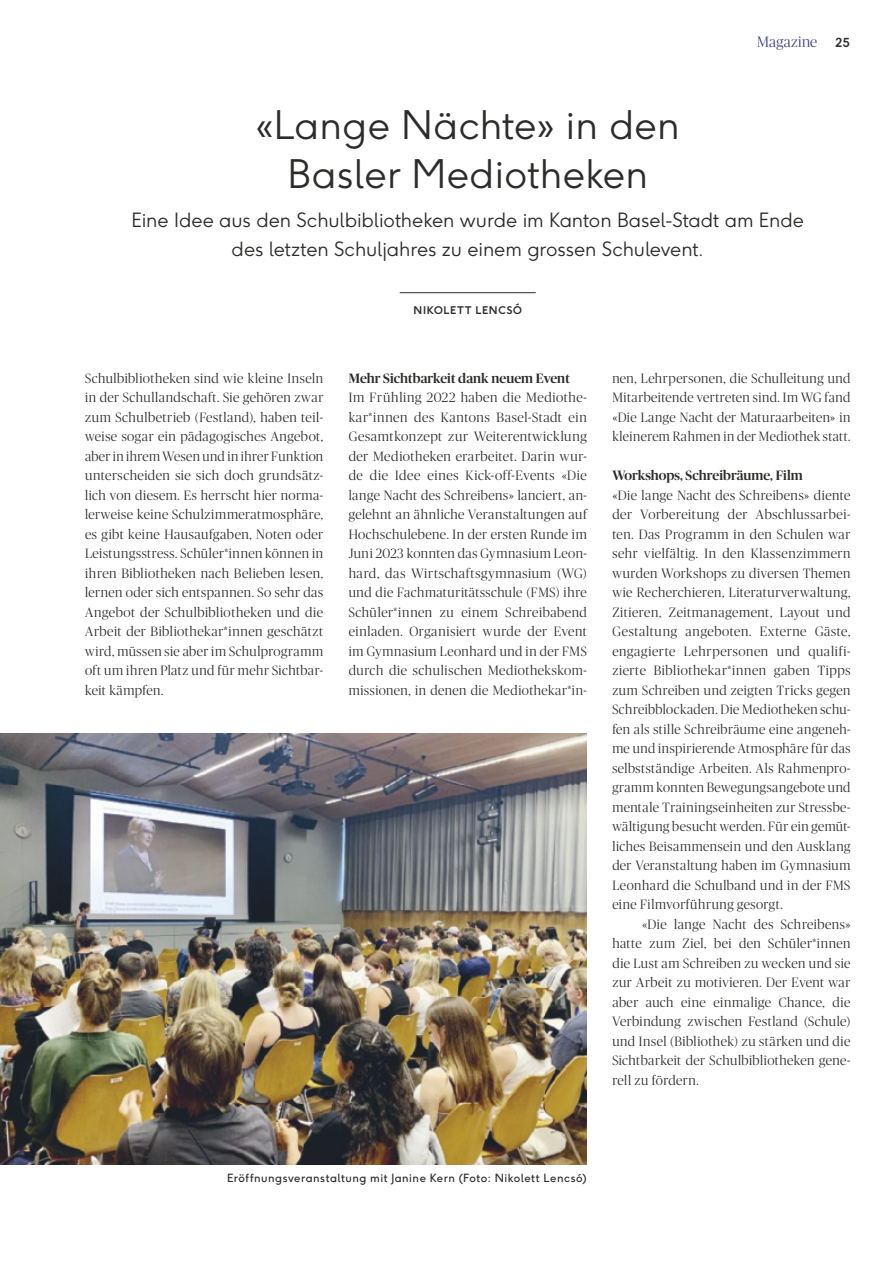
<style>
.page{position:relative;width:893px;height:1263px;background:#fff}
.page>*{position:absolute;margin:0;border:0;box-sizing:border-box;transform-origin:0 0}
.t1{font:300 39px/48.8px "F37 Ginger";letter-spacing:.01em;color:#2c2c2b;text-align:center}
.t2{font:300 19.5px/29.2px "F37 Ginger";letter-spacing:-.005em;color:#2c2c2b;text-align:center}
.t3{font:300 15px "Publico Banner";letter-spacing:.02em;color:#3f3e83}
.t4{font:300 13.5px/19.5px "Publico Banner";letter-spacing:.03em;color:#2c2c2b;text-align:justify}
.t5{font:500 13.5px "Publico Banner";letter-spacing:.005em;color:#2c2c2b}
.t6{font:11.25px "F37 Ginger";letter-spacing:.04em;color:#2c2c2b}
.t7{font:700 10.5px "F37 Ginger";letter-spacing:.06em;color:#2c2c2b}
.s1{font-family:"F37 Ginger";font-weight:700;font-size:12.3px;color:#2c2c2b}
</style>
<div class="page">
<hr style="left:400px;top:292px;width:136px;height:1px;background:#2c2c2b">
<img style="left:0;top:734px;width:587px;height:430px">
<p class="t3" style="left:757px;top:32px;width:94px">Magazine <span class="s1">25</span></p>
<h1 class="t1" style="left:256px;top:100px;width:426px">«Lange Nächte» in den<br>Basler Mediotheken</h1>
<h2 class="t2" style="left:132px;top:205px;width:674px">Eine Idee aus den Schulbibliotheken wurde im Kanton Basel-Stadt am Ende des letzten Schuljahres zu einem grossen Schulevent.</h2>
<p class="t7" style="left:414px;top:304px;width:110px">NIKOLETT LENCSÓ</p>
<p class="t4" style="left:85px;top:367px;width:240px">Schulbibliotheken sind wie kleine Inseln in der Schullandschaft. Sie gehören zwar zum Schulbetrieb (Festland), haben teil&shy;weise sogar ein pädagogisches Angebot, aber in ihrem Wesen und in ihrer Funktion unterscheiden sie sich doch grundsätz&shy;lich von diesem. Es herrscht hier norma&shy;lerweise keine Schulzimmeratmosphäre, es gibt keine Hausaufgaben, Noten oder Leistungsstress. Schüler*innen können in ihren Bibliotheken nach Belieben lesen, lernen oder sich entspannen. So sehr das Angebot der Schulbibliotheken und die Arbeit der Bibliothekar*innen geschätzt wird, müssen sie aber im Schulprogramm oft um ihren Platz und für mehr Sichtbar&shy;keit kämpfen.</p>
<p class="t5" style="left:349px;top:368px;width:223px">Mehr Sichtbarkeit dank neuem Event</p>
<p class="t4" style="left:349px;top:387px;width:240px">Im Frühling 2022 haben die Mediothe&shy;kar*innen des Kantons Basel-Stadt ein Gesamtkonzept zur Weiterentwicklung der Mediotheken erarbeitet. Darin wur&shy;de die Idee eines Kick-off-Events «Die lange Nacht des Schreibens» lanciert, an&shy;gelehnt an ähnliche Veranstaltungen auf Hochschulebene. In der ersten Runde im Juni 2023 konnten das Gymnasium Leon&shy;hard, das Wirtschaftsgymnasium (WG) und die Fachmaturitätsschule (FMS) ihre Schüler*innen zu einem Schreibabend einladen. Organisiert wurde der Event im Gymnasium Leonhard und in der FMS durch die schulischen Mediothekskom&shy;missionen, in denen die Mediothekar*in-</p>
<p class="t4" style="left:612px;top:367px;width:240px">nen, Lehrpersonen, die Schulleitung und Mitarbeitende vertreten sind. Im WG fand «Die Lange Nacht der Maturaarbeiten» in kleinerem Rahmen in der Mediothek statt.</p>
<p class="t5" style="left:612px;top:466px;width:192px">Workshops, Schreibräume, Film</p>
<p class="t4" style="left:612px;top:484px;width:240px">«Die lange Nacht des Schreibens» diente der Vorbereitung der Abschlussarbei&shy;ten. Das Programm in den Schulen war sehr vielfältig. In den Klassenzimmern wurden Workshops zu diversen Themen wie Recherchieren, Literaturverwaltung, Zitieren, Zeitmanagement, Layout und Gestaltung angeboten. Externe Gäste, engagierte Lehrpersonen und qualifi&shy;zierte Bibliothekar*innen gaben Tipps zum Schreiben und zeigten Tricks gegen Schreibblockaden. Die Mediotheken schu&shy;fen als stille Schreibräume eine angeneh&shy;me und inspirierende Atmosphäre für das selbstständige Arbeiten. Als Rahmenpro&shy;gramm konnten Bewegungsangebote und mentale Trainingseinheiten zur Stressbe&shy;wältigung besucht werden. Für ein gemüt&shy;liches Beisammensein und den Ausklang der Veranstaltung haben im Gymnasium Leonhard die Schulband und in der FMS eine Filmvorführung gesorgt.</p>
<p class="t4" style="left:612px;top:913px;width:240px;text-indent:30px">«Die lange Nacht des Schreibens» hatte zum Ziel, bei den Schüler*innen die Lust am Schreiben zu wecken und sie zur Arbeit zu motivieren. Der Event war aber auch eine einmalige Chance, die Verbindung zwischen Festland (Schule) und Insel (Bibliothek) zu stärken und die Sichtbarkeit der Schulbibliotheken gene&shy;rell zu fördern.</p>
<p class="t6" style="left:227px;top:1171px;width:361px">Eröffnungsveranstaltung mit Janine Kern (Foto: Nikolett Lencsó)</p>
</div>
